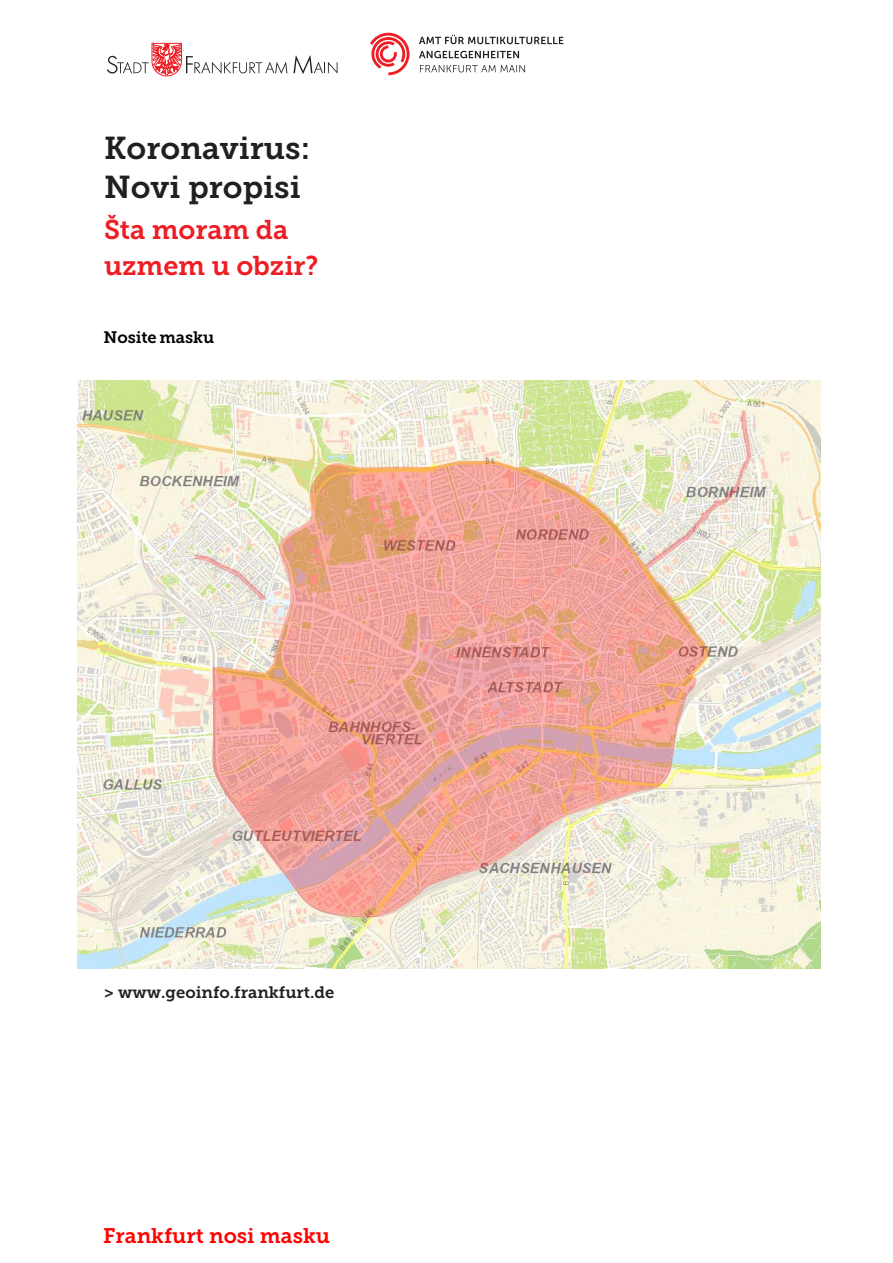
<style>
.page{position:relative;width:893px;height:1263px;background:#fff}
.page>*{position:absolute;margin:0;border:0;box-sizing:border-box;transform-origin:0 0}
.t1{font:31.5px/38.2px "Museo Slab 700";color:#231f20}
.t2{font:27px/35.4px "Museo Slab 700";letter-spacing:-.005em;color:#ee1d23}
.t3{font:21px "Museo Slab 700";color:#f00}
.t4{font:16.5px "Museo Slab 700";color:#231f20}
.t5{font:16.5px "Museo Slab 700";letter-spacing:-.01em;color:#000}
</style>
<div class="page">
<svg style="left:293px;top:55px;width:45px;height:19px"></svg>
<svg style="left:107px;top:43px;width:180px;height:33px"></svg>
<svg style="left:420px;top:65px;width:105px;height:7px"></svg>
<svg style="left:419px;top:51px;width:100px;height:7px"></svg>
<svg style="left:419px;top:35px;width:144px;height:9px"></svg>
<svg style="left:370px;top:33px;width:39px;height:42px"></svg>
<img style="left:77px;top:381px;width:743px;height:587px">
<h1 class="t1" style="left:104px;top:129px;width:208px">Koronavirus:<br>Novi propisi</h1>
<h2 class="t2" style="left:104px;top:212px;width:216px">Šta moram da uzmem u obzir?</h2>
<p class="t5" style="left:104px;top:328px;width:112px">Nosite masku</p>
<p class="t4" style="left:104px;top:983px;width:232px">&gt; www.geoinfo.frankfurt.de</p>
<p class="t3" style="left:103px;top:1224px;width:228px">Frankfurt nosi masku</p>
</div>
